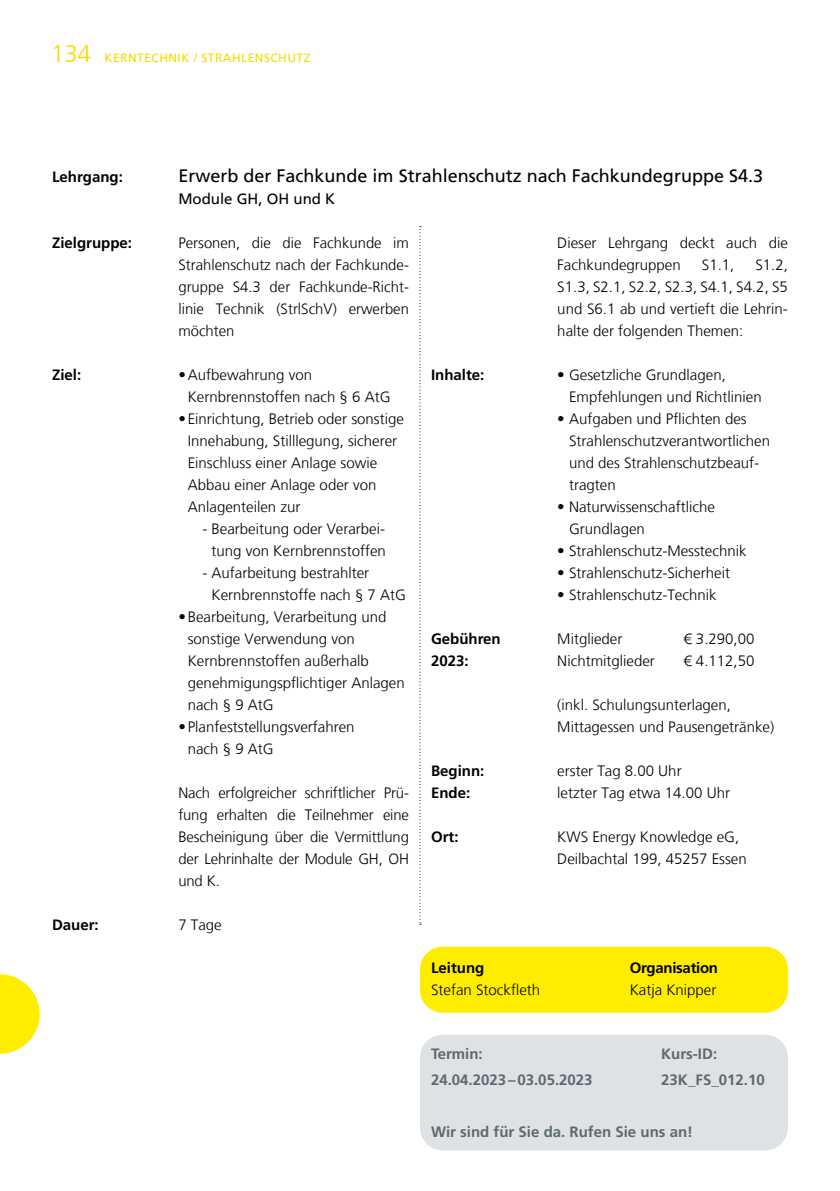
<style>
.page{position:relative;width:840px;height:1191px;background:#fff}
.page>*{position:absolute;margin:0;border:0;box-sizing:border-box;transform-origin:0 0}
.t1{font:18px "Frutiger LT";color:#000}
.t2{font:300 15px/22px "Frutiger LT";color:#000}
.t3{font:700 15px "Frutiger LT Com";color:#5d6970}
.t4{font:700 15px/22px "Frutiger LT Com";color:#000}
.t5{font:15px "Frutiger LT";color:#000}
.t6{font:700 15px "Frutiger LT Com";letter-spacing:-.02em;color:#000}
.t7{font:12px "Frutiger LT";letter-spacing:.04em;color:#f8da00}
.s1{font-weight:300;font-size:24px}
</style>
<div class="page">
<svg style="left:0;top:974px;width:40px;height:79px"></svg>
<svg style="left:419px;top:226px;width:2px;height:698px"></svg>
<div style="left:419px;top:946px;width:368px;height:66px;background:#ffed00;border-radius:23px"></div>
<div style="left:419px;top:1034px;width:368px;height:116px;background:#dee2e5;border-radius:23px"></div>
<p class="t7" style="left:51px;top:51px;width:261px"><span class="s1">134</span> KERNTECHNIK / STRAHLENSCHUTZ</p>
<p class="t4" style="left:52px;top:166px;width:72px">Lehrgang:</p>
<p class="t1" style="left:178px;top:165px;width:586px">Erwerb der Fachkunde im Strahlenschutz nach Fachkundegruppe S4.3</p>
<p class="t5" style="left:178px;top:190px;width:158px">Module GH, OH und K</p>
<p class="t4" style="left:52px;top:232px;width:82px">Zielgruppe:</p>
<p class="t4" style="left:52px;top:364px;width:31px">Ziel:</p>
<p class="t4" style="left:52px;top:914px;width:48px">Dauer:</p>
<p class="t2" style="left:178px;top:232px;width:232px;text-align:justify">Personen, die die Fachkunde im Strahlenschutz nach der Fachkunde&shy;gruppe S4.3 der Fachkunde-Richt&shy;linie Technik (StrlSchV) erwerben möchten</p>
<p class="t2" style="left:188px;top:364px;width:204px;text-indent:-9px">• Aufbewahrung von<br>Kernbrennstoffen nach § 6 AtG</p>
<p class="t2" style="left:188px;top:408px;width:217px;text-indent:-9px">• Einrichtung, Betrieb oder sonstige<br>Innehabung, Stilllegung, sicherer<br>Einschluss einer Anlage sowie<br>Abbau einer Anlage oder von<br>Anlagenteilen zur</p>
<p class="t2" style="left:202px;top:518px;width:185px;text-align:right">- Bearbeitung oder Verarbei&shy;tung von Kernbrennstoffen</p>
<p class="t2" style="left:211px;top:562px;width:196px;text-indent:-9px">- Aufarbeitung bestrahlter<br>Kernbrennstoffe nach § 7 AtG</p>
<p class="t2" style="left:188px;top:606px;width:218px;text-indent:-9px">• Bearbeitung, Verarbeitung und sonstige Verwendung von<br>Kernbrennstoffen außerhalb genehmigungspflichtiger Anlagen nach § 9 AtG</p>
<p class="t2" style="left:188px;top:716px;width:168px;text-indent:-9px">• Planfeststellungsverfahren nach § 9 AtG</p>
<p class="t2" style="left:178px;top:782px;width:232px;text-align:justify">Nach erfolgreicher schriftlicher Prü&shy;fung erhalten die Teilnehmer eine Bescheinigung über die Vermittlung der Lehrinhalte der Module GH, OH und K.</p>
<p class="t2" style="left:178px;top:914px;width:45px">7 Tage</p>
<p class="t4" style="left:431px;top:364px;width:55px">Inhalte:</p>
<p class="t4" style="left:431px;top:628px;width:71px">Gebühren<br>2023:</p>
<p class="t4" style="left:431px;top:760px;width:55px">Beginn:<br>Ende:</p>
<p class="t4" style="left:431px;top:826px;width:29px">Ort:</p>
<p class="t2" style="left:557px;top:232px;width:232px">Dieser Lehrgang deckt auch die<br>Fachkundegruppen</p>
<p class="t2" style="left:557px;top:254px;width:232px;text-align:justify;text-indent:198px">S1.2, S1.3, S2.1, S2.2, S2.3, S4.1, S4.2, S5 und S6.1 ab und vertieft die Lehrin&shy;halte der folgenden Themen:</p>
<p class="t2" style="left:568px;top:364px;width:194px;text-indent:-12px">• Gesetzliche Grundlagen,<br>Empfehlungen und Richtlinien</p>
<p class="t2" style="left:568px;top:408px;width:202px;text-indent:-12px">• Aufgaben und Pflichten des<br>Strahlenschutzverantwortlichen und des Strahlenschutzbeauf&shy;tragten</p>
<p class="t2" style="left:568px;top:496px;width:147px;text-indent:-12px">• Naturwissenschaftliche<br>Grundlagen</p>
<p class="t2" style="left:557px;top:540px;width:191px">• Strahlenschutz-Messtechnik</p>
<p class="t2" style="left:557px;top:562px;width:174px">• Strahlenschutz-Sicherheit</p>
<p class="t2" style="left:557px;top:584px;width:161px">• Strahlenschutz-Technik</p>
<p class="t2" style="left:557px;top:628px;width:66px">Mitglieder</p>
<p class="t2" style="left:683px;top:628px;width:72px">€ 3.290,00</p>
<p class="t2" style="left:557px;top:650px;width:99px">Nichtmitglieder</p>
<p class="t2" style="left:683px;top:650px;width:72px">€ 4.112,50</p>
<p class="t2" style="left:557px;top:694px;width:218px">(inkl. Schulungsunterlagen,<br>Mittagessen und Pausengetränke)</p>
<p class="t2" style="left:557px;top:760px;width:174px">erster Tag 8.00 Uhr<br>letzter Tag etwa 14.00 Uhr</p>
<p class="t2" style="left:557px;top:826px;width:191px">KWS Energy Knowledge eG,<br>Deilbachtal 199, 45257 Essen</p>
<p class="t2" style="left:701px;top:254px;width:34px">S1.1,</p>
<p class="t4" style="left:431px;top:956px;width:55px">Leitung</p>
<p class="t6" style="left:629px;top:958px;width:90px">Organisation</p>
<p class="t2" style="left:431px;top:978px;width:111px">Stefan Stockfleth</p>
<p class="t2" style="left:629px;top:978px;width:88px">Katja Knipper</p>
<p class="t3" style="left:431px;top:1045px;width:53px">Termin:</p>
<p class="t3" style="left:661px;top:1045px;width:57px">Kurs-ID:</p>
<p class="t3" style="left:431px;top:1071px;width:163px">24.04.2023–03.05.2023</p>
<p class="t3" style="left:661px;top:1071px;width:105px">23K_FS_012.10</p>
<p class="t3" style="left:431px;top:1123px;width:263px">Wir sind für Sie da. Rufen Sie uns an!</p>
</div>
